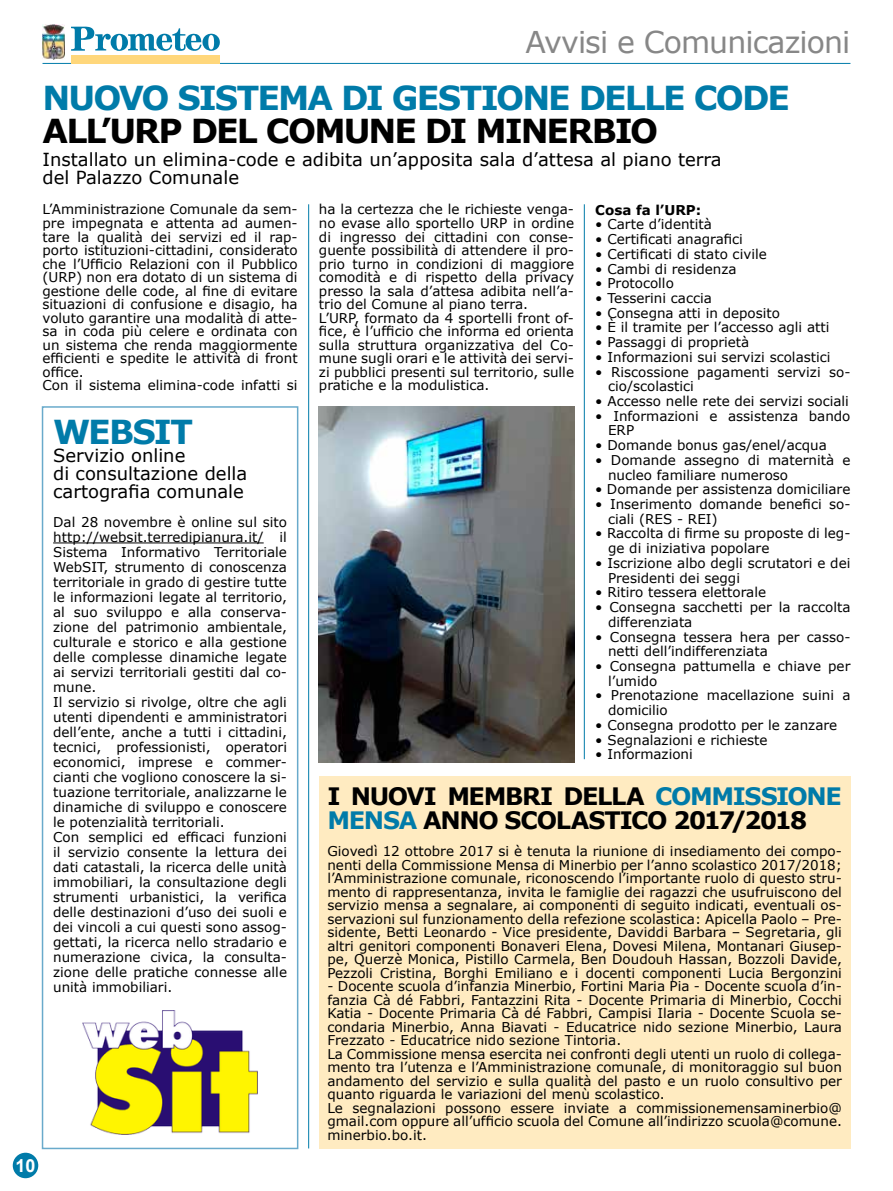
<style>
.page{position:relative;width:893px;height:1191px;background:#fff}
.page>*{position:absolute;margin:0;border:0;box-sizing:border-box;transform-origin:0 0}
.t1{font:700 33px "Verdana";letter-spacing:-.055em;color:#007ba9}
.t2{font:700 33px "Verdana";letter-spacing:-.06em;color:#000}
.t3{font:30px "Verdana";letter-spacing:-.03em;color:#878787}
.t4{font:700 24px "Verdana";letter-spacing:-.05em;color:#000}
.t5{font:700 24px "Verdana";letter-spacing:-.055em;color:#007ba9}
.t6{font:18px/18px "Verdana";color:#000}
.t7{font:700 18px "Arial";color:#fff}
.t8{font:13.5px/13.5px "Verdana";color:#000}
.t9{font:700 13.5px "Verdana";color:#000}
.s1{color:#000}
</style>
<div class="page">
<div style="left:319px;top:776px;width:531px;height:372px;background:#ffebc1"></div>
<div style="left:14px;top:1153px;width:24px;height:24px;background:#007ba9;border-radius:50%"></div>
<div style="left:13px;top:1152px;width:25px;height:26px;border:2px solid #007ba9;border-radius:50%"></div>
<hr style="left:43px;top:63px;width:807px;height:1px;background:#007ba9">
<img style="left:43px;top:24px;width:21px;height:36px">
<svg style="left:71px;top:27px;width:149px;height:24px"></svg>
<div style="left:71px;top:55px;width:149px;height:9px;background:#ffd77b"></div>
<hr style="left:308px;top:204px;width:1px;height:944px;background:#007ba9">
<hr style="left:584px;top:204px;width:1px;height:555px;background:#007ba9">
<img style="left:319px;top:406px;width:255px;height:356px">
<hr style="left:53px;top:542px;width:211px;height:1px;background:#000">
<img style="left:82px;top:1010px;width:176px;height:125px">
<div style="left:42px;top:406px;width:256px;height:743px;border:2px solid #69aacb"></div>
<h2 class="t3" style="left:525px;top:23px;width:327px">Avvisi e Comunicazioni</h2>
<h3 class="t7" style="left:16px;top:1153px;width:22px">10</h3>
<h1 class="t1" style="left:43px;top:77px;width:77px">NUOVO</h1>
<h1 class="t1" style="left:177px;top:77px;width:614px">SISTEMA DI GESTIONE DELLE CODE</h1>
<h1 class="t2" style="left:43px;top:110px;width:593px">ALL’URP DEL COMUNE DI MINERBIO</h1>
<h3 class="t6" style="left:43px;top:150px;width:681px">Installato un elimina-code e adibita un’apposita sala d’attesa al piano terra del Palazzo Comunale</h3>
<p class="t8" style="left:43px;top:202px;width:257px">L’Amministrazione Comunale da sem&shy;pre impegnata e attenta ad aumen&shy;tare la qualità dei servizi ed il rap&shy;porto istituzioni-cittadini, considerato che l’Ufficio Relazioni con il Pubblico (URP) non era dotato di un sistema di gestione delle code, al fine di evitare situazioni di confusione e disagio, ha voluto garantire una modalità di atte&shy;sa in coda più celere e ordinata con un sistema che renda maggiormente efficienti e spedite le attività di front office.<br>Con il sistema elimina-code infatti si</p>
<p class="t8" style="left:319px;top:202px;width:257px">ha la certezza che le richieste venga&shy;no evase allo sportello URP in ordine di ingresso dei cittadini con conse&shy;guente possibilità di attendere il pro&shy;prio turno in condizioni di maggiore comodità e di rispetto della privacy presso la sala d’attesa adibita nell’a&shy;trio del Comune al piano terra.<br>L’URP, formato da 4 sportelli front of&shy;fice, è l’ufficio che informa ed orienta sulla struttura organizzativa del Co&shy;mune sugli orari e le attività dei servi&shy;zi pubblici presenti sul territorio, sulle pratiche e la modulistica.</p>
<p class="t9" style="left:595px;top:201px;width:107px">COSA FA L’URP:</p>
<p class="t8" style="left:595px;top:217px;width:118px">• Carte d’identità</p>
<p class="t8" style="left:595px;top:232px;width:149px">• Certificati anagrafici</p>
<p class="t8" style="left:595px;top:247px;width:173px">• Certificati di stato civile</p>
<p class="t8" style="left:595px;top:261px;width:143px">• Cambi di residenza</p>
<p class="t8" style="left:595px;top:276px;width:80px">• Protocollo</p>
<p class="t8" style="left:595px;top:291px;width:118px">• Tesserini caccia</p>
<p class="t8" style="left:595px;top:305px;width:186px">• Consegna atti in deposito</p>
<p class="t8" style="left:595px;top:320px;width:236px">• È il tramite per l’accesso agli atti</p>
<p class="t8" style="left:595px;top:335px;width:156px">• Passaggi di proprietà</p>
<p class="t8" style="left:595px;top:350px;width:237px">• Informazioni sui servizi scolastici</p>
<p class="t8" style="left:608px;top:364px;width:244px;line-height:14.7px;text-indent:-13px">• Riscossione pagamenti servizi so&shy;cio/scolastici</p>
<p class="t8" style="left:595px;top:394px;width:255px">• Accesso nelle rete dei servizi sociali</p>
<p class="t8" style="left:608px;top:408px;width:244px;line-height:14.7px;text-indent:-13px">• Informazioni e assistenza bando<br>ERP</p>
<p class="t8" style="left:595px;top:438px;width:233px">• Domande bonus gas/enel/acqua</p>
<p class="t8" style="left:608px;top:452px;width:244px;line-height:14.7px;text-indent:-13px">• Domande assegno di maternità e nucleo familiare numeroso</p>
<p class="t8" style="left:595px;top:482px;width:257px">• Domande per assistenza domiciliare</p>
<p class="t8" style="left:608px;top:496px;width:244px;line-height:14.7px;text-indent:-13px">• Inserimento domande benefici so&shy;ciali (RES - REI)</p>
<p class="t8" style="left:608px;top:526px;width:244px;line-height:14.7px;text-indent:-13px">• Raccolta di firme su proposte di leg&shy;ge di iniziativa popolare</p>
<p class="t8" style="left:608px;top:555px;width:244px;line-height:14.7px;text-indent:-13px">• Iscrizione albo degli scrutatori e dei<br>Presidenti dei seggi</p>
<p class="t8" style="left:595px;top:585px;width:172px">• Ritiro tessera elettorale</p>
<p class="t8" style="left:608px;top:599px;width:244px;line-height:14.7px;text-indent:-13px">• Consegna sacchetti per la raccolta differenziata</p>
<p class="t8" style="left:608px;top:629px;width:244px;line-height:14.7px;text-indent:-13px">• Consegna tessera hera per casso&shy;netti dell’indifferenziata</p>
<p class="t8" style="left:608px;top:658px;width:244px;line-height:14.7px;text-indent:-13px">• Consegna pattumella e chiave per l’umido</p>
<p class="t8" style="left:608px;top:687px;width:244px;line-height:14.7px;text-indent:-13px">• Prenotazione macellazione suini a domicilio</p>
<p class="t8" style="left:595px;top:717px;width:243px">• Consegna prodotto per le zanzare</p>
<p class="t8" style="left:595px;top:732px;width:174px">• Segnalazioni e richieste</p>
<p class="t8" style="left:595px;top:747px;width:99px">• Informazioni</p>
<h1 class="t1" style="left:53px;top:411px;width:56px">WEBSI</h1>
<h1 class="t1" style="left:170px;top:411px;width:24px">T</h1>
<h3 class="t6" style="left:53px;top:446px;width:196px">Servizio online<br>di consultazione della cartografia comunale</h3>
<p class="t8" style="left:53px;top:514px;width:235px;line-height:15px">Dal 28 novembre è online sul sito http://websit.terredipianura.it/ il Sistema Informativo Territoriale WebSIT, strumento di conoscenza territoriale in grado di gestire tutte le informazioni legate al territorio, al suo sviluppo e alla conserva&shy;zione del patrimonio ambientale, culturale e storico e alla gestione delle complesse dinamiche legate ai servizi territoriali gestiti dal co&shy;mune.<br>Il servizio si rivolge, oltre che agli utenti dipendenti e amministratori dell’ente, anche a tutti i cittadini, tecnici, professionisti, operatori economici, imprese e commer&shy;cianti che vogliono conoscere la si&shy;tuazione territoriale, analizzarne le dinamiche di sviluppo e conoscere le potenzialità territoriali.<br>Con semplici ed efficaci funzioni il servizio consente la lettura dei dati catastali, la ricerca delle unità immobiliari, la consultazione degli strumenti urbanistici, la verifica delle destinazioni d’uso dei suoli e dei vincoli a cui questi sono assog&shy;gettati, la ricerca nello stradario e numerazione civica, la consulta&shy;zione delle pratiche connesse alle unità immobiliari.</p>
<h3 class="t4" style="left:327px;top:781px;width:140px">I NUOVI MEMBR</h3>
<h3 class="t5" style="left:540px;top:781px;width:284px"><span class="s1">I DE LLA</span> COMM ISSIONE</h3>
<h3 class="t5" style="left:327px;top:805px;width:115px">MENSA <span class="s1">ANN</span></h3>
<h3 class="t4" style="left:478px;top:805px;width:330px">O SCOLASTICO 2017/2018</h3>
<p class="t8" style="left:327px;top:844px;width:516px;text-align:justify">Giovedì 12 ottobre 2017 si è tenuta la riunione di insediamento dei compo&shy;nenti della Commissione Mensa di Minerbio per l’anno scolastico 2017/2018; l’Amministrazione comunale, riconoscendo l’importante ruolo di questo stru&shy;mento di rappresentanza, invita le famiglie dei ragazzi che usufruiscono del servizio mensa a segnalare, ai componenti di seguito indicati, eventuali os&shy;servazioni sul funzionamento della refezione scolastica: Apicella Paolo – Pre&shy;sidente, Betti Leonardo - Vice presidente, Daviddi Barbara – Segretaria, gli altri genitori componenti Bonaveri Elena, Dovesi Milena, Montanari Giusep&shy;pe, Querzè Monica, Pistillo Carmela, Ben Doudouh Hassan, Bozzoli Davide, Pezzoli Cristina, Borghi Emiliano e i docenti componenti Lucia Bergonzini</p>
<p class="t8" style="left:327px;top:979px;width:516px">- Docente scuola d’infanzia Minerbio, Fortini Maria Pia - Docente scuola d’in&shy;fanzia Cà dé Fabbri, Fantazzini Rita - Docente Primaria di Minerbio, Cocchi Katia - Docente Primaria Cà dé Fabbri, Campisi Ilaria - Docente Scuola se&shy;condaria Minerbio, Anna Biavati - Educatrice nido sezione Minerbio, Laura Frezzato - Educatrice nido sezione Tintoria.<br>La Commissione mensa esercita nei confronti degli utenti un ruolo di collega&shy;mento tra l’utenza e l’Amministrazione comunale, di monitoraggio sul buon andamento del servizio e sulla qualità del pasto e un ruolo consultivo per quanto riguarda le variazioni del menù scolastico.<br>Le segnalazioni possono essere inviate a commissionemensaminerbio@ gmail.com oppure all’ufficio scuola del Comune all’indirizzo scuola@comune. minerbio.bo.it.</p>
</div>
